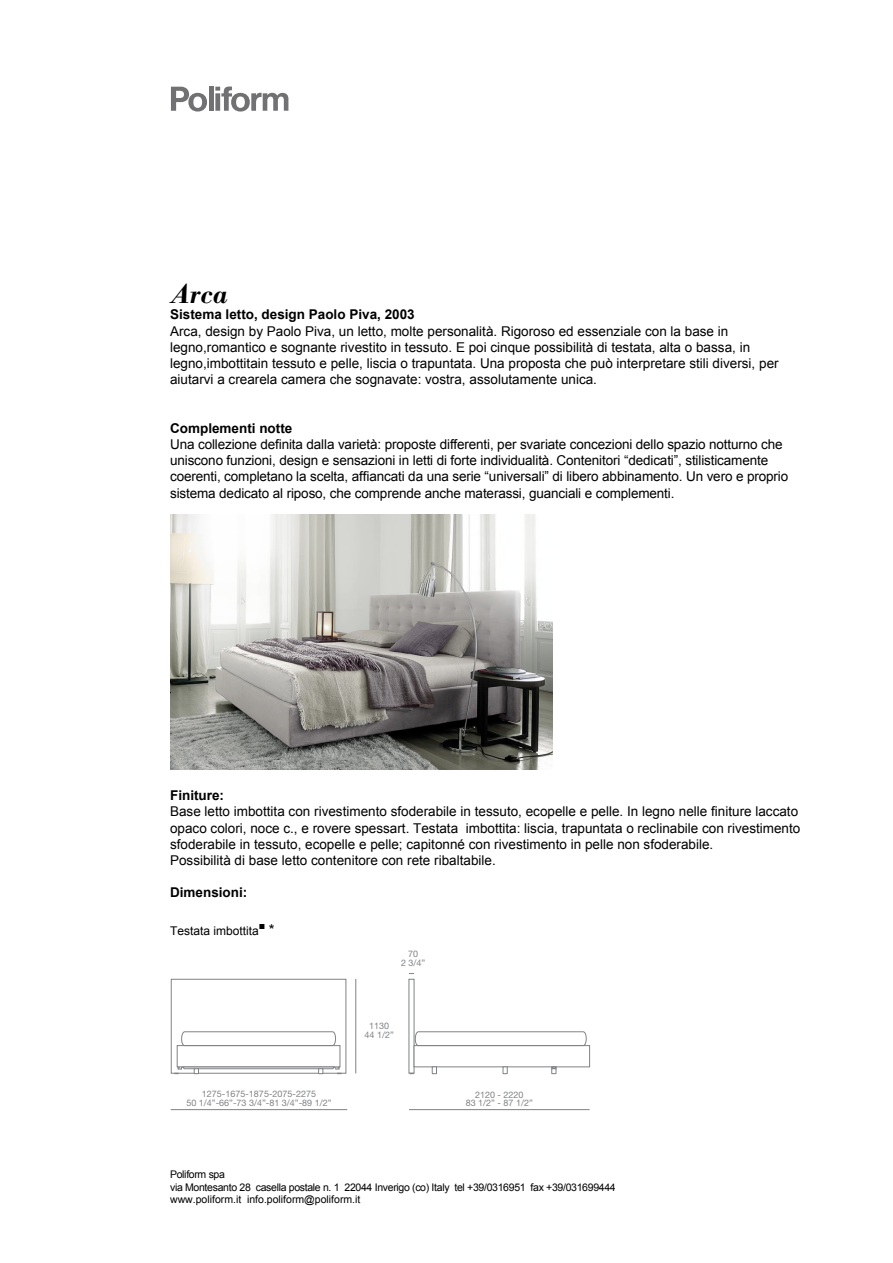
<style>
.page{position:relative;width:893px;height:1263px;background:#fff}
.page>*{position:absolute;margin:0;border:0;box-sizing:border-box;transform-origin:0 0}
.t1{font:italic 500 27px "Bodoni BE";color:#000}
.t2{font:13.5px/16.2px "Arial";color:#000}
.t3{font:700 13.5px "Arial";color:#000}
.t4{font:12px "Arial";color:#000}
.t5{font:10.8px "Arial";color:#000}
.t6{font:10.5px/12.6px "Arial";letter-spacing:-.03em;color:#000}
.t7{font:9px/8.9px "Helvetica Neue";color:#808285;text-align:center}
.s1{font-size:15px}
</style>
<div class="page">
<svg style="left:171px;top:87px;width:36px;height:25px"></svg>
<div style="left:209px;top:87px;width:5px;height:24px;background:#717073"></div>
<svg style="left:215px;top:87px;width:73px;height:25px"></svg>
<img style="left:170px;top:514px;width:383px;height:256px">
<div style="left:171px;top:979px;width:175px;height:94px;border:1px solid #808285"></div>
<div style="left:414px;top:1045px;width:176px;height:22px;border:1px solid #808285"></div>
<svg style="left:413px;top:1031px;width:175px;height:15px"></svg>
<svg style="left:181px;top:1031px;width:155px;height:14px"></svg>
<div style="left:177px;top:1045px;width:163px;height:22px;border:1px solid #808285"></div>
<svg style="left:174px;top:1066px;width:167px;height:8px"></svg>
<svg style="left:431px;top:1066px;width:6px;height:8px"></svg>
<svg style="left:502px;top:1066px;width:6px;height:8px"></svg>
<svg style="left:551px;top:1066px;width:6px;height:8px"></svg>
<hr style="left:355px;top:979px;width:1px;height:94px;background:#808285">
<hr style="left:171px;top:1109px;width:176px;height:1px;background:#808285">
<hr style="left:409px;top:1109px;width:181px;height:1px;background:#808285">
<h1 class="t1" style="left:170px;top:278px;width:59px">Arca</h1>
<p class="t3" style="left:170px;top:306px;width:246px">Sistema letto, design Paolo Piva, 2003</p>
<p class="t2" style="left:170px;top:323px;width:610px">Arca, design by Paolo Piva, un letto, molte personalità. Rigoroso ed essenziale con la base in legno,romantico e sognante rivestito in tessuto. E poi cinque possibilità di testata, alta o bassa, in legno,imbottitain tessuto e pelle, liscia o trapuntata. Una proposta che può interpretare stili diversi, per aiutarvi a crearela camera che sognavate: vostra, assolutamente unica.</p>
<p class="t3" style="left:170px;top:419px;width:124px">Complementi notte</p>
<p class="t2" style="left:170px;top:436px;width:620px">Una collezione definita dalla varietà: proposte differenti, per svariate concezioni dello spazio notturno che uniscono funzioni, design e sensazioni in letti di forte individualità. Contenitori “dedicati”, stilisticamente coerenti, completano la scelta, affiancati da una serie “universali” di libero abbinamento. Un vero e proprio sistema dedicato al riposo, che comprende anche materassi, guanciali e complementi.</p>
<p class="t3" style="left:170px;top:786px;width:56px">Finiture:</p>
<p class="t2" style="left:170px;top:804px;width:632px">Base letto imbottita con rivestimento sfoderabile in tessuto, ecopelle e pelle. In legno nelle finiture laccato opaco colori, noce c., e rovere spessart. Testata imbottita: liscia, trapuntata o reclinabile con rivestimento sfoderabile in tessuto, ecopelle e pelle; capitonné con rivestimento in pelle non sfoderabile.<br>Possibilità di base letto contenitore con rete ribaltabile.</p>
<p class="t3" style="left:170px;top:883px;width:79px">Dimensioni:</p>
<p class="t4" style="left:170px;top:923px;width:90px">Testata imbottita</p>
<p class="t5" style="left:259px;top:918px;width:17px">■ <span class="s1">*</span></p>
<p class="t7" style="left:401px;top:950px;width:26px">70<br>2 3/4”</p>
<p class="t7" style="left:365px;top:1022px;width:31px">1130<br>44 1/2”</p>
<p class="t7" style="left:186px;top:1089px;width:147px">1275-1675-1875-2075-2275<br>50 1/4”-66”-73 3/4”-81 3/4”-89 1/2”</p>
<p class="t7" style="left:466px;top:1090px;width:69px">2120 - 2220<br>83 1/2” - 87 1/2”</p>
<p class="t6" style="left:170px;top:1168px;width:447px">Poliform spa<br>via Montesanto 28 casella postale n. 1 22044 Inverigo (co) Italy tel +39/0316951 fax +39/031699444 www.poliform.it info.poliform@poliform.it</p>
</div>
